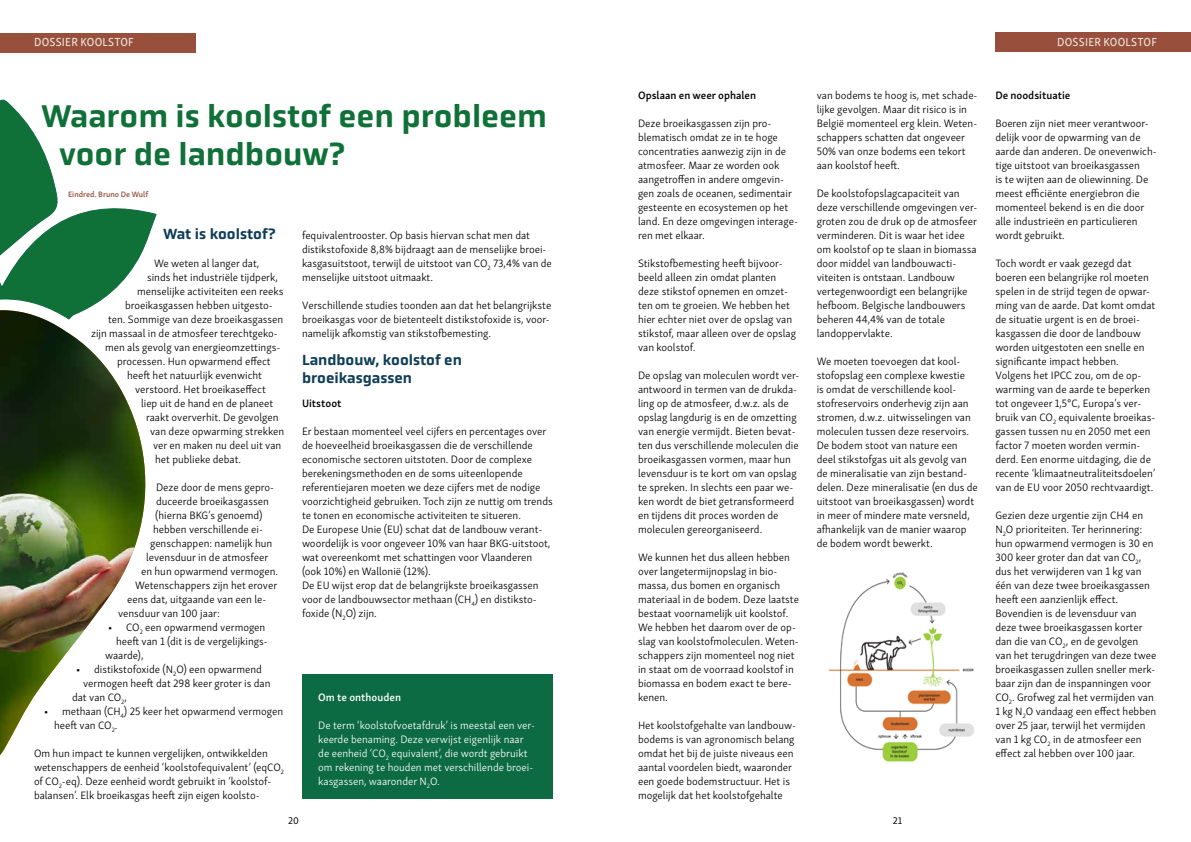
<style>
.page{position:relative;width:1191px;height:842px;background:#fff}
.page>*{position:absolute;margin:0;border:0;box-sizing:border-box;transform-origin:0 0}
.t1{font:500 32px/38.4px "Obvia";color:#0f7038}
.t2{font:500 15px/18px "Obvia";color:#0e3d58}
.t3{font:12px "Skolar Sans Latn Cn Me";letter-spacing:.02em;color:#ede9dd}
.t4{font:300 11px/14px "Skolar Sans Latn";color:#000}
.t5{font:300 11px/14px "Skolar Sans Latn";color:#fff}
.t6{font:600 11px "Skolar Sans Latn";color:#000}
.t7{font:600 11px "Skolar Sans Latn";color:#fff}
.t8{font:10px "Skolar Sans Latn";color:#000}
.t9{font:600 8px "Skolar Sans Latn";color:#974f3c}
</style>
<div class="page">
<div style="left:995px;top:33px;width:196px;height:19px;background:#984f3c"></div>
<div style="left:0;top:33px;width:196px;height:19px;background:#984f3c"></div>
<div style="left:302px;top:675px;width:251px;height:124px;background:#0c6b43"></div>
<img style="left:828px;top:572px;width:146px;height:190px">
<img style="left:0;top:320px;width:146px;height:435px">
<svg style="left:0;top:99px;width:157px;height:221px"></svg>
<p class="t3" style="left:34px;top:33px;width:101px">DOSSIER KOOLSTOF</p>
<p class="t3" style="left:1057px;top:33px;width:101px">DOSSIER KOOLSTOF</p>
<h1 class="t1" style="left:59px;top:97px;width:489px;text-indent:-18px">Waarom is koolstof een probleem voor de landbouw?</h1>
<p class="t9" style="left:68px;top:188px;width:82px">Eindred. Bruno De Wulf</p>
<h2 class="t2" style="left:163px;top:225px;width:114px">Wat is koolstof?</h2>
<p class="t4" style="left:154px;top:255px;width:107px">We weten al langer dat,</p>
<p class="t4" style="left:147px;top:269px;width:132px">sinds het industriële tijdperk,</p>
<p class="t4" style="left:137px;top:283px;width:148px">menselijke activiteiten een reeks</p>
<p class="t4" style="left:125px;top:297px;width:149px">broeikasgassen hebben uitgesto-</p>
<p class="t4" style="left:108px;top:311px;width:177px">ten. Sommige van deze broeikasgassen</p>
<p class="t4" style="left:91px;top:325px;width:188px">zijn massaal in de atmosfeer terechtgeko-</p>
<p class="t4" style="left:105px;top:339px;width:177px">men als gevolg van energieomzettings-</p>
<p class="t4" style="left:117px;top:353px;width:155px">processen. Hun opwarmend effect</p>
<p class="t4" style="left:127px;top:367px;width:136px">heeft het natuurlijk evenwicht</p>
<p class="t4" style="left:135px;top:381px;width:132px">verstoord. Het broeikaseffect</p>
<p class="t4" style="left:141px;top:395px;width:134px">liep uit de hand en de planeet</p>
<p class="t4" style="left:146px;top:409px;width:134px">raakt oververhit. De gevolgen</p>
<p class="t4" style="left:150px;top:423px;width:136px">van deze opwarming strekken</p>
<p class="t4" style="left:153px;top:437px;width:130px">ver en maken nu deel uit van</p>
<p class="t4" style="left:155px;top:451px;width:88px">het publieke debat.</p>
<p class="t4" style="left:156px;top:479px;width:120px">Deze door de mens gepro-</p>
<p class="t4" style="left:156px;top:493px;width:114px">duceerde broeikasgassen</p>
<p class="t4" style="left:155px;top:507px;width:109px">(hierna BKG’s genoemd)</p>
<p class="t4" style="left:153px;top:521px;width:111px">hebben verschillende ei-</p>
<p class="t4" style="left:150px;top:535px;width:124px">genschappen: namelijk hun</p>
<p class="t4" style="left:146px;top:549px;width:124px">levensduur in de atmosfeer</p>
<p class="t4" style="left:141px;top:563px;width:139px">en hun opwarmend vermogen.</p>
<p class="t4" style="left:135px;top:577px;width:144px">Wetenschappers zijn het erover</p>
<p class="t4" style="left:127px;top:591px;width:141px">eens dat, uitgaande van een le-</p>
<p class="t4" style="left:118px;top:605px;width:103px">vensduur van 100 jaar:</p>
<p class="t4" style="left:108px;top:619px;width:159px">• CO<sub>2</sub> een opwarmend vermogen</p>
<p class="t4" style="left:116px;top:633px;width:153px">heeft van 1 (dit is de vergelijkings-</p>
<p class="t4" style="left:105px;top:647px;width:40px">waarde),</p>
<p class="t4" style="left:76px;top:661px;width:187px">• distikstofoxide (N<sub>2</sub>O) een opwarmend</p>
<p class="t4" style="left:83px;top:675px;width:189px">vermogen heeft dat 298 keer groter is dan</p>
<p class="t4" style="left:72px;top:689px;width:56px">dat van CO<sub>2</sub>,</p>
<p class="t4" style="left:54px;top:703px;width:231px;text-indent:-10px">• methaan (CH<sub>4</sub>) 25 keer het opwarmend vermogen heeft van CO<sub>2</sub>.</p>
<p class="t4" style="left:34px;top:745px;width:251px">Om hun impact te kunnen vergelijken, ontwikkelden wetenschappers de eenheid ‘koolstofequivalent’ (eqCO<sub>2 </sub>of CO<sub>2</sub>-eq). Deze eenheid wordt gebruikt in ‘koolstof&shy;balansen’. Elk broeikasgas heeft zijn eigen koolsto-</p>
<p class="t4" style="left:302px;top:227px;width:251px">fequivalentrooster. Op basis hiervan schat men dat distikstofoxide 8,8% bijdraagt aan de menselijke broei&shy;kasgasuitstoot, terwijl de uitstoot van CO<sub>2</sub> 73,4% van de menselijke uitstoot uitmaakt.</p>
<p class="t4" style="left:302px;top:297px;width:251px">Verschillende studies toonden aan dat het belangrijkste broeikasgas voor de bietenteelt distikstofoxide is, voor&shy;namelijk afkomstig van stikstofbemesting.</p>
<h2 class="t2" style="left:302px;top:351px;width:161px">Landbouw, koolstof en broeikasgassen</h2>
<p class="t6" style="left:302px;top:394px;width:41px">Uitstoot</p>
<p class="t4" style="left:302px;top:423px;width:252px">Er bestaan momenteel veel cijfers en percentages over de hoeveelheid broeikasgassen die de verschillende economische sectoren uitstoten. Door de complexe berekeningsmethoden en de soms uiteenlopende referentiejaren moeten we deze cijfers met de nodige voorzichtigheid gebruiken. Toch zijn ze nuttig om trends te tonen en economische activiteiten te situeren.<br>De Europese Unie (EU) schat dat de landbouw verant&shy;woordelijk is voor ongeveer 10% van haar BKG-uitstoot, wat overeenkomt met schattingen voor Vlaanderen (ook 10%) en Wallonië (12%).<br>De EU wijst erop dat de belangrijkste broeikasgassen voor de landbouwsector methaan (CH<sub>4</sub>) en distiksto&shy;foxide (N<sub>2</sub>O) zijn.</p>
<p class="t7" style="left:318px;top:688px;width:84px">Om te onthouden</p>
<p class="t5" style="left:318px;top:717px;width:218px">De term ‘koolstofvoetafdruk’ is meestal een ver&shy;keerde benaming. Deze verwijst eigenlijk naar de eenheid ‘CO<sub>2</sub> equivalent’, die wordt gebruikt om rekening te houden met verschillende broei&shy;kasgassen, waaronder N<sub>2</sub>O.</p>
<p class="t6" style="left:638px;top:86px;width:120px">Opslaan en weer ophalen</p>
<p class="t4" style="left:638px;top:115px;width:161px">Deze broeikasgassen zijn pro&shy;blematisch omdat ze in te hoge concentraties aanwezig zijn in de atmosfeer. Maar ze worden ook aangetroffen in andere omgevin&shy;gen zoals de oceanen, sedimentair gesteente en ecosystemen op het land. En deze omgevingen interage&shy;ren met elkaar.</p>
<p class="t4" style="left:638px;top:255px;width:159px">Stikstofbemesting heeft bijvoor&shy;beeld alleen zin omdat planten deze stikstof opnemen en omzet&shy;ten om te groeien. We hebben het hier echter niet over de opslag van stikstof, maar alleen over de opslag van koolstof.</p>
<p class="t4" style="left:638px;top:367px;width:163px">De opslag van moleculen wordt ver&shy;antwoord in termen van de drukda&shy;ling op de atmosfeer, d.w.z. als de opslag langdurig is en de omzetting van energie vermijdt. Bieten bevat&shy;ten dus verschillende moleculen die broeikasgassen vormen, maar hun levensduur is te kort om van opslag te spreken. In slechts een paar we&shy;ken wordt de biet getransformeerd en tijdens dit proces worden de moleculen gereorganiseerd.</p>
<p class="t4" style="left:638px;top:549px;width:162px">We kunnen het dus alleen hebben over langetermijnopslag in bio&shy;massa, dus bomen en organisch materiaal in de bodem. Deze laatste bestaat voornamelijk uit koolstof.<br>We hebben het daarom over de op&shy;slag van koolstofmoleculen. Weten&shy;schappers zijn momenteel nog niet in staat om de voorraad koolstof in biomassa en bodem exact te bere&shy;kenen.</p>
<p class="t4" style="left:638px;top:717px;width:159px">Het koolstofgehalte van landbouw&shy;bodems is van agronomisch belang omdat het bij de juiste niveaus een aantal voordelen biedt, waaronder een goede bodemstructuur. Het is mogelijk dat het koolstofgehalte</p>
<p class="t4" style="left:816px;top:87px;width:162px">van bodems te hoog is, met schade&shy;lijke gevolgen. Maar dit risico is in<br>België momenteel erg klein. Weten&shy;schappers schatten dat ongeveer<br>50% van onze bodems een tekort aan koolstof heeft.</p>
<p class="t4" style="left:816px;top:185px;width:162px">De koolstofopslagcapaciteit van deze verschillende omgevingen ver&shy;groten zou de druk op de atmosfeer verminderen. Dit is waar het idee om koolstof op te slaan in biomassa door middel van landbouwacti&shy;viteiten is ontstaan. Landbouw vertegenwoordigt een belangrijke hefboom. Belgische landbouwers beheren 44,4% van de totale landoppervlakte.</p>
<p class="t4" style="left:816px;top:353px;width:163px">We moeten toevoegen dat kool&shy;stofopslag een complexe kwestie<br>is omdat de verschillende kool&shy;stofreservoirs onderhevig zijn aan stromen, d.w.z. uitwisselingen van moleculen tussen deze reservoirs.<br>De bodem stoot van nature een deel stikstofgas uit als gevolg van de mineralisatie van zijn bestand&shy;delen. Deze mineralisatie (en dus de uitstoot van broeikasgassen) wordt in meer of mindere mate versneld, afhankelijk van de manier waarop de bodem wordt bewerkt.</p>
<p class="t8" style="left:288px;top:813px;width:12px">20</p>
<p class="t8" style="left:893px;top:813px;width:11px">21</p>
<p class="t6" style="left:995px;top:86px;width:76px">De noodsituatie</p>
<p class="t4" style="left:995px;top:115px;width:163px">Boeren zijn niet meer verantwoor&shy;delijk voor de opwarming van de aarde dan anderen. De onevenwich&shy;tige uitstoot van broeikasgassen<br>is te wijten aan de oliewinning. De meest efficiënte energiebron die momenteel bekend is en die door alle industrieën en particulieren wordt gebruikt.</p>
<p class="t4" style="left:995px;top:255px;width:162px">Toch wordt er vaak gezegd dat boeren een belangrijke rol moeten spelen in de strijd tegen de opwar&shy;ming van de aarde. Dat komt omdat de situatie urgent is en de broei&shy;kasgassen die door de landbouw worden uitgestoten een snelle en significante impact hebben.<br>Volgens het IPCC zou, om de op&shy;warming van de aarde te beperken tot ongeveer 1,5°C, Europa’s ver&shy;bruik van CO<sub>2</sub> equivalente broeikas&shy;gassen tussen nu en 2050 met een factor 7 moeten worden vermin&shy;derd. Een enorme uitdaging, die de recente ‘klimaatneutraliteitsdoelen’ van de EU voor 2050 rechtvaardigt.</p>
<p class="t4" style="left:995px;top:507px;width:162px">Gezien deze urgentie zijn CH4 en<br>N<sub>2</sub>O prioriteiten. Ter herinnering: hun opwarmend vermogen is 30 en<br>300 keer groter dan dat van CO<sub>2</sub>, dus het verwijderen van 1 kg van één van deze twee broeikasgassen heeft een aanzienlijk effect.<br>Bovendien is de levensduur van deze twee broeikasgassen korter dan die van CO<sub>2</sub>, en de gevolgen van het terugdringen van deze twee broeikasgassen zullen sneller merk&shy;baar zijn dan de inspanningen voor<br>CO<sub>2</sub>. Grofweg zal het vermijden van<br>1 kg N<sub>2</sub>O vandaag een effect hebben over 25 jaar, terwijl het vermijden van 1 kg CO<sub>2</sub> in de atmosfeer een effect zal hebben over 100 jaar.</p>
</div>
